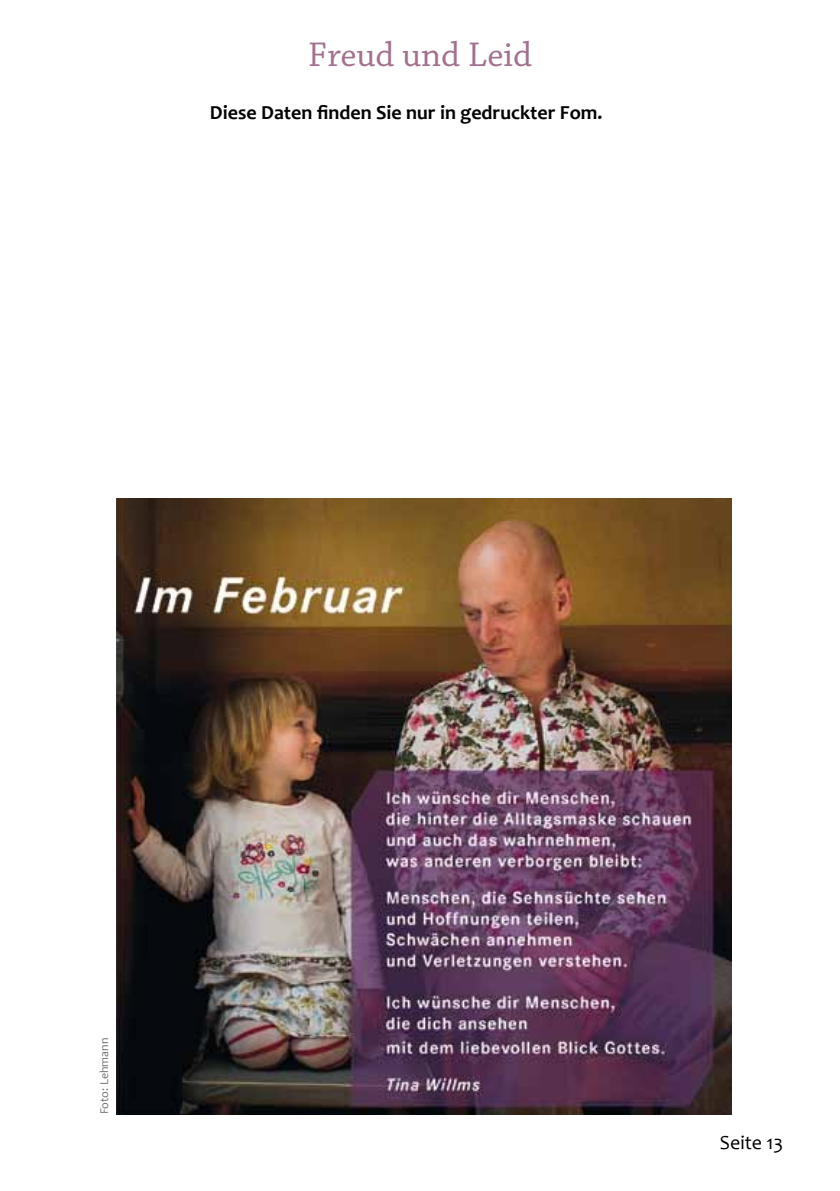
<style>
.page{position:relative;width:840px;height:1191px;background:#fff}
.page>*{position:absolute;margin:0;border:0;box-sizing:border-box;transform-origin:0 0}
.t1{font:36px "Chaparral Pro";color:#a2718e}
.t2{font:700 20px "Candara";color:#000}
.t3{font:20px "Candara";color:#000}
.t4{font:12px "Candara";color:#707172}
</style>
<div class="page">
<img style="left:116px;top:499px;width:615px;height:615px">
<h1 class="t1" style="left:308px;top:35px;width:225px">Freud und Leid</h1>
<p class="t2" style="left:210px;top:100px;width:394px">Diese Daten finden Sie nur in gedruckter Fom.</p>
<p class="t4" style="left:96px;top:1114px;width:78px;rotate:-90deg">Foto: Lehmann</p>
<p class="t3" style="left:719px;top:1129px;width:65px">Seite 13</p>
</div>
